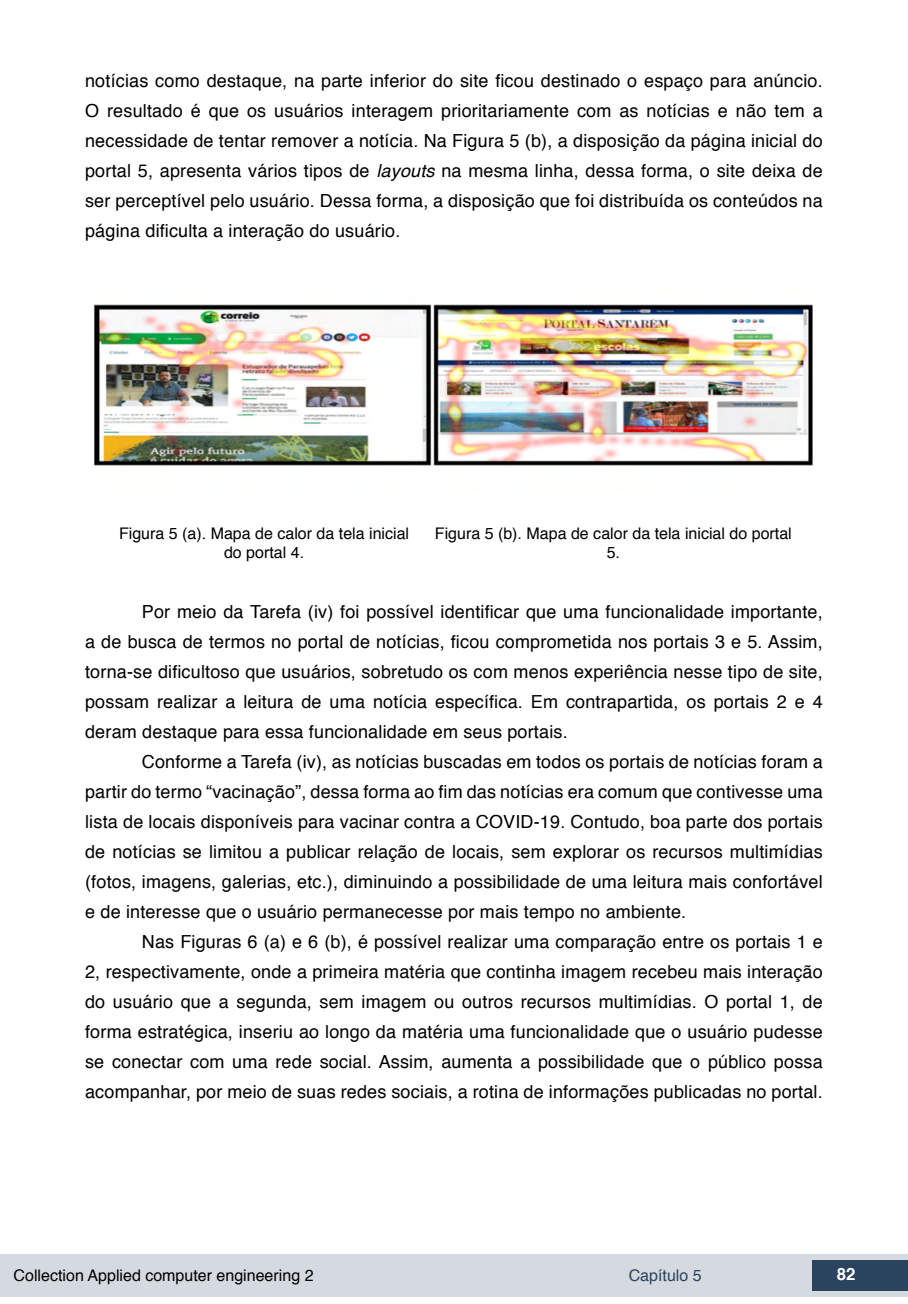
<style>
.page{position:relative;width:908px;height:1304px;background:#fff}
.page>*{position:absolute;margin:0;border:0;box-sizing:border-box;transform-origin:0 0}
.txt{font:18px/30px "Helvetica";letter-spacing:.01em;color:#000;text-align:justify}
.t1{font:700 16.8px "Helvetica";color:#fff}
.imagens_graf_tab{font:16px/19.2px "Helvetica";color:#000;text-align:center}
.t2{font:16px "Helvetica";color:#2a435e}
.s1{font-style:italic}
</style>
<div class="page">
<div style="left:0;top:1254px;width:906px;height:43px;background:#d4dadf"></div>
<div style="left:812px;top:1261px;width:95px;height:30px;background:#2a435e"></div>
<img style="left:93px;top:304px;width:720px;height:162px">
<p class="txt" style="left:85px;top:66px;width:738px">notícias como destaque, na parte inferior do site ficou destinado o espaço para anúncio.<br>O resultado é que os usuários interagem prioritariamente com as notícias e não tem a necessidade de tentar remover a notícia. Na Figura 5 (b), a disposição da página inicial do portal 5, apresenta vários tipos de <span class="s1">layouts</span> na mesma linha, dessa forma, o site deixa de ser perceptível pelo usuário. Dessa forma, a disposição que foi distribuída os conteúdos na página dificulta a interação do usuário.</p>
<p class="imagens_graf_tab" style="left:119px;top:524px;width:291px">Figura 5 (a). Mapa de calor da tela inicial do portal 4.</p>
<p class="imagens_graf_tab" style="left:434px;top:524px;width:358px">Figura 5 (b). Mapa de calor da tela inicial do portal<br>5.</p>
<p class="txt" style="left:85px;top:597px;width:738px;text-indent:57px">Por meio da Tarefa (iv) foi possível identificar que uma funcionalidade importante, a de busca de termos no portal de notícias, ficou comprometida nos portais 3 e 5. Assim, torna-se dificultoso que usuários, sobretudo os com menos experiência nesse tipo de site, possam realizar a leitura de uma notícia específica. Em contrapartida, os portais 2 e 4 deram destaque para essa funcionalidade em seus portais.</p>
<p class="txt" style="left:85px;top:747px;width:739px;text-indent:57px">Conforme a Tarefa (iv), as notícias buscadas em todos os portais de notícias foram a partir do termo “vacinação”, dessa forma ao fim das notícias era comum que contivesse uma lista de locais disponíveis para vacinar contra a COVID-19. Contudo, boa parte dos portais de notícias se limitou a publicar relação de locais, sem explorar os recursos multimídias (fotos, imagens, galerias, etc.), diminuindo a possibilidade de uma leitura mais confortável e de interesse que o usuário permanecesse por mais tempo no ambiente.</p>
<p class="txt" style="left:85px;top:927px;width:738px;text-indent:57px">Nas Figuras 6 (a) e 6 (b), é possível realizar uma comparação entre os portais 1 e 2, respectivamente, onde a primeira matéria que continha imagem recebeu mais interação do usuário que a segunda, sem imagem ou outros recursos multimídias. O portal 1, de forma estratégica, inseriu ao longo da matéria uma funcionalidade que o usuário pudesse se conectar com uma rede social. Assim, aumenta a possibilidade que o público possa acompanhar, por meio de suas redes sociais, a rotina de informações publicadas no portal.</p>
<p class="imagens_graf_tab" style="left:14px;top:1266px;width:301px">Collection Applied computer engineering 2</p>
<p class="t2" style="left:628px;top:1263px;width:74px">Capítulo 5</p>
<p class="t1" style="left:836px;top:1261px;width:20px">82</p>
</div>
